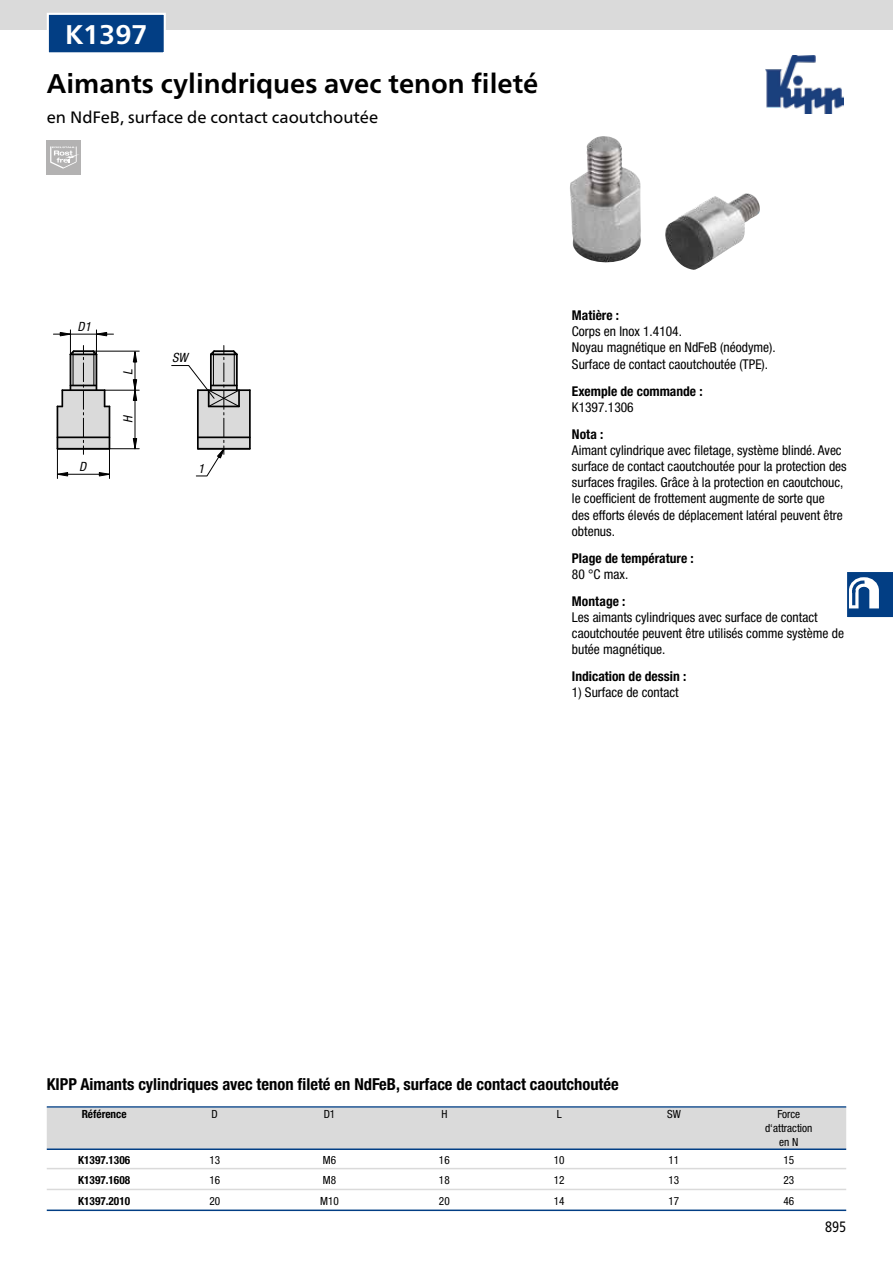
<style>
.page{position:relative;width:893px;height:1263px;background:#fff}
.page>*{position:absolute;margin:0;border:0;box-sizing:border-box;transform-origin:0 0}
.t1{font:700 27px "Frutiger Neue LTW1 G";color:#000}
.t2{font:700 27px "Frutiger Neue LTW1 G";color:#fff}
.t3{font:700 condensed 16.5px "Helvetica Neue LTW1 G";color:#000}
.t4{font:16.5px "Frutiger Neue LTW1 G";color:#000}
.t5{font:15px "Frutiger Neue LTW1 G";color:#000;scale:.81 1}
.t6{font:condensed 13.5px/16.2px "Helvetica Neue LTW1 G";color:#000}
.t7{font:700 condensed 13.5px "Helvetica Neue LTW1 G";color:#000}
.t8{font:italic condensed 12.75px "Helvetica Neue LTW1 G";color:#000}
.t9{font:condensed 11.25px/14px "Helvetica Neue LTW1 G";color:#000;text-align:center}
.t10{font:700 condensed 11.25px "Helvetica Neue LTW1 G";color:#000}
</style>
<div class="page">
<img style="left:765px;top:55px;width:79px;height:58px">
<div style="left:0;top:0;width:893px;height:30px;background:#dadada"></div>
<svg style="left:847px;top:572px;width:46px;height:46px"></svg>
<img style="left:570px;top:136px;width:190px;height:134px">
<svg style="left:132px;top:350px;width:6px;height:13px"></svg>
<svg style="left:132px;top:438px;width:6px;height:12px"></svg>
<svg style="left:132px;top:379px;width:6px;height:22px"></svg>
<hr style="left:249px;top:390px;width:2px;height:59px;background:#000">
<svg style="left:53px;top:330px;width:62px;height:148px"></svg>
<hr style="left:57px;top:474px;width:52px;height:1px;background:#000">
<hr style="left:109px;top:448px;width:30px;height:1px;background:#000">
<hr style="left:105px;top:390px;width:34px;height:1px;background:#000">
<hr style="left:135px;top:390px;width:1px;height:59px;background:#000">
<hr style="left:93px;top:351px;width:46px;height:1px;background:#000">
<hr style="left:135px;top:352px;width:1px;height:38px;background:#000">
<svg style="left:172px;top:345px;width:78px;height:132px"></svg>
<div style="left:47px;top:140px;width:34px;height:34px;background:#b3b2b2"></div>
<svg style="left:50px;top:147px;width:29px;height:22px"></svg>
<div style="left:48px;top:14px;width:117px;height:39px;background:#023e84"></div>
<div style="left:47px;top:13px;width:119px;height:41px;border:2px solid #fff"></div>
<hr style="left:47px;top:1106px;width:799px;height:2px;background:#023e84">
<div style="left:47px;top:1108px;width:799px;height:41px;background:#dadada"></div>
<hr style="left:47px;top:1148px;width:799px;height:2px;background:#023e84">
<hr style="left:47px;top:1168px;width:799px;height:1px;background:#dadada">
<hr style="left:47px;top:1189px;width:799px;height:1px;background:#dadada">
<hr style="left:47px;top:1209px;width:799px;height:2px;background:#023e84">
<h1 class="t2" style="left:65px;top:18px;width:84px">K1397</h1>
<h1 class="t1" style="left:47px;top:67px;width:493px">Aimants cylindriques avec tenon fileté</h1>
<p class="t4" style="left:47px;top:105px;width:333px">en NdFeB, surface de contact caoutchoutée</p>
<p class="t8" style="left:78px;top:320px;width:15px">D1</p>
<p class="t8" style="left:79px;top:459px;width:9px">D</p>
<p class="t8" style="left:121px;top:375px;width:7px;rotate:-90deg">L</p>
<p class="t8" style="left:121px;top:423px;width:9px;rotate:-90deg">H</p>
<p class="t8" style="left:172px;top:351px;width:17px">SW</p>
<p class="t8" style="left:198px;top:461px;width:8px">1</p>
<p class="t7" style="left:572px;top:307px;width:49px">Matière :</p>
<p class="t6" style="left:572px;top:323px;width:205px">Corps en Inox 1.4104.<br>Noyau magnétique en NdFeB (néodyme).<br>Surface de contact caoutchoutée (TPE).</p>
<p class="t7" style="left:572px;top:383px;width:132px">Exemple de commande :</p>
<p class="t6" style="left:572px;top:399px;width:63px">K1397.1306</p>
<p class="t7" style="left:572px;top:426px;width:33px">Nota :</p>
<p class="t6" style="left:572px;top:442px;width:276px">Aimant cylindrique avec filetage, système blindé. Avec surface de contact caoutchoutée pour la protection des surfaces fragiles. Grâce à la protection en caoutchouc, le coefficient de frottement augmente de sorte que<br>des efforts élevés de déplacement latéral peuvent être obtenus.</p>
<p class="t7" style="left:572px;top:550px;width:123px">Plage de température :</p>
<p class="t6" style="left:572px;top:566px;width:58px">80 °C max.</p>
<p class="t7" style="left:572px;top:593px;width:55px">Montage :</p>
<p class="t6" style="left:572px;top:609px;width:274px">Les aimants cylindriques avec surface de contact caoutchoutée peuvent être utilisés comme système de butée magnétique.</p>
<p class="t7" style="left:572px;top:668px;width:116px">Indication de dessin :</p>
<p class="t6" style="left:572px;top:684px;width:108px">1) Surface de contact</p>
<p class="t3" style="left:47px;top:1074px;width:573px">KIPP Aimants cylindriques avec tenon fileté en NdFeB, surface de contact caoutchoutée</p>
<p class="t10" style="left:82px;top:1107px;width:46px">Référence</p>
<p class="t9" style="left:212px;top:1107px;width:8px">D</p>
<p class="t9" style="left:324px;top:1107px;width:13px">D1</p>
<p class="t9" style="left:441px;top:1107px;width:8px">H</p>
<p class="t9" style="left:557px;top:1107px;width:6px">L</p>
<p class="t9" style="left:667px;top:1107px;width:15px">SW</p>
<p class="t9" style="left:765px;top:1107px;width:49px">Force d‘attraction en N</p>
<p class="t10" style="left:78px;top:1153px;width:53px">K1397.1306</p>
<p class="t9" style="left:209px;top:1153px;width:12px">13</p>
<p class="t9" style="left:323px;top:1153px;width:15px">M6</p>
<p class="t9" style="left:439px;top:1153px;width:12px">16</p>
<p class="t9" style="left:554px;top:1153px;width:12px">10</p>
<p class="t9" style="left:669px;top:1153px;width:12px">11</p>
<p class="t9" style="left:783px;top:1153px;width:12px">15</p>
<p class="t10" style="left:78px;top:1174px;width:53px">K1397.1608</p>
<p class="t9" style="left:209px;top:1173px;width:12px">16</p>
<p class="t9" style="left:323px;top:1173px;width:15px">M8</p>
<p class="t9" style="left:439px;top:1173px;width:12px">18</p>
<p class="t9" style="left:554px;top:1173px;width:12px">12</p>
<p class="t9" style="left:669px;top:1173px;width:12px">13</p>
<p class="t9" style="left:783px;top:1173px;width:12px">23</p>
<p class="t10" style="left:78px;top:1194px;width:53px">K1397.2010</p>
<p class="t9" style="left:209px;top:1194px;width:12px">20</p>
<p class="t9" style="left:320px;top:1194px;width:20px">M10</p>
<p class="t9" style="left:439px;top:1194px;width:12px">20</p>
<p class="t9" style="left:554px;top:1194px;width:12px">14</p>
<p class="t9" style="left:669px;top:1194px;width:12px">17</p>
<p class="t9" style="left:783px;top:1194px;width:12px">46</p>
<p class="t5" style="left:825px;top:1215px;width:27px">895</p>
</div>
